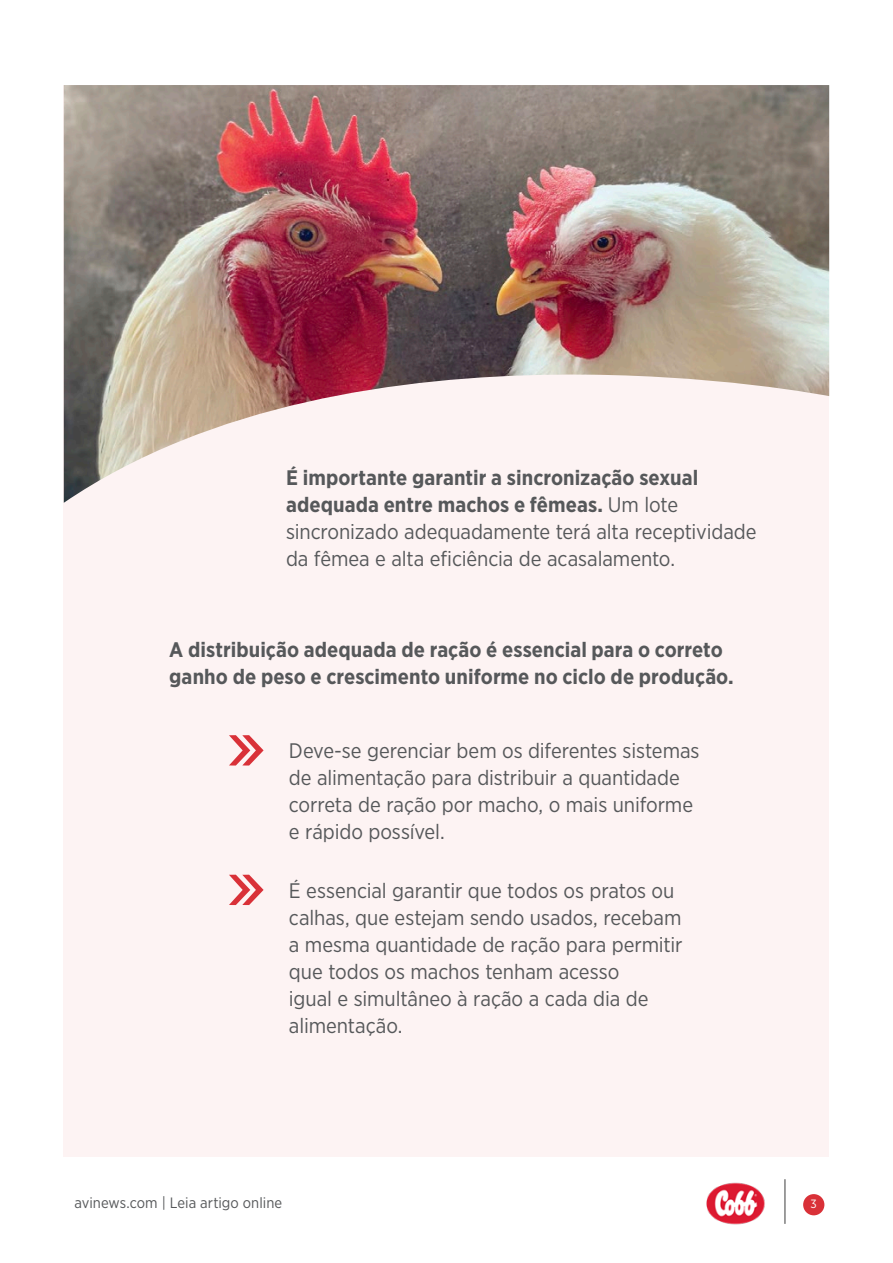
<style>
.page{position:relative;width:893px;height:1263px;background:#fff}
.page>*{position:absolute;margin:0;border:0;box-sizing:border-box;transform-origin:0 0}
.Online_txt{font:21px/27px "Gotham Narrow";letter-spacing:-.005em;color:#56585a}
.Online_txt-2{font:700 21px/27px "Gotham Narrow";color:#56585a}
.t1{font:15px "Gotham Narrow";color:#56585a}
.t2{font:12px "Gotham Narrow";color:#fff}
.s1{font-weight:700}
</style>
<div class="page">
<div style="left:803px;top:1194px;width:21px;height:21px;background:#d93138;border-radius:50%"></div>
<hr style="left:784px;top:1179px;width:2px;height:45px;background:#7e7e7e">
<div style="left:64px;top:85px;width:765px;height:1071px;background:#fdf3f3"></div>
<img style="left:706px;top:1182px;width:59px;height:43px">
<svg style="left:229px;top:735px;width:35px;height:30px"></svg>
<svg style="left:229px;top:875px;width:35px;height:30px"></svg>
<img style="left:64px;top:85px;width:765px;height:418px">
<p class="Online_txt" style="left:286px;top:463px;width:472px"><span class="s1">É importante garantir a sincronização sexual adequada entre machos e fêmeas.</span> Um lote sincronizado adequadamente terá alta receptividade da fêmea e alta eficiência de acasalamento.</p>
<p class="Online_txt-2" style="left:169px;top:636px;width:566px">A distribuição adequada de ração é essencial para o correto ganho de peso e crescimento uniforme no ciclo de produção.</p>
<p class="Online_txt" style="left:289px;top:737px;width:412px">Deve-se gerenciar bem os diferentes sistemas de alimentação para distribuir a quantidade correta de ração por macho, o mais uniforme e rápido possível.</p>
<p class="Online_txt" style="left:289px;top:876px;width:395px">É essencial garantir que todos os pratos ou calhas, que estejam sendo usados, recebam a mesma quantidade de ração para permitir que todos os machos tenham acesso<br>igual e simultâneo à ração a cada dia de alimentação.</p>
<p class="t1" style="left:74px;top:1193px;width:209px">avinews.com | Leia artigo online</p>
<p class="t2" style="left:811px;top:1197px;width:8px">3</p>
</div>
